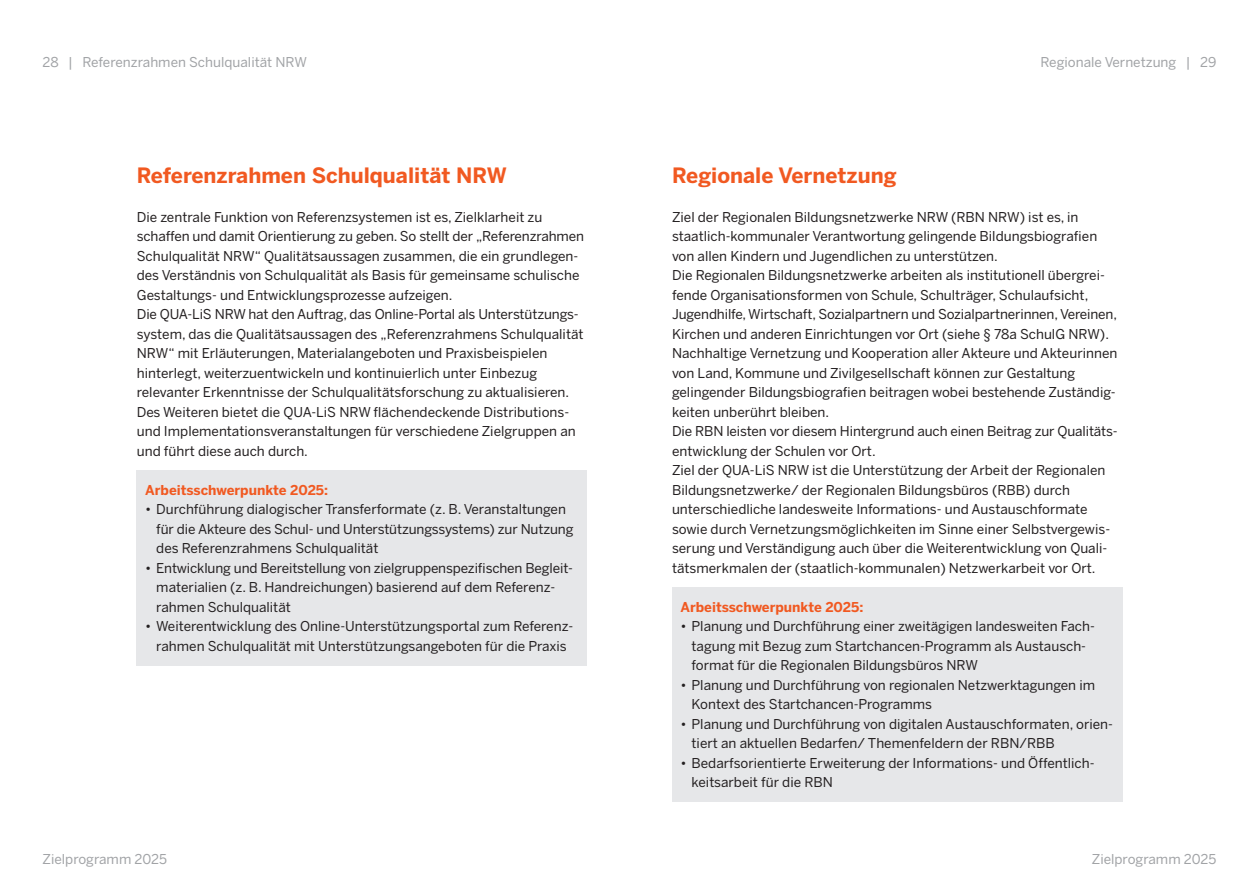
<style>
.page{position:relative;width:1259px;height:893px;background:#fff}
.page>*{position:absolute;margin:0;border:0;box-sizing:border-box;transform-origin:0 0}
._1_Headline_orange{font:700 21px "Benton Sans";color:#f15921}
._3_Copy_ohne_Einzug{font:700 21px "Benton Sans";color:#f15921}
._3_Copy_ohne_Einzug-2{font:13.5px/19.5px "Benton Sans";color:#231f20}
._4_Copy_Einzug{font:13.5px/19.5px "Benton Sans";color:#231f20}
.Pagina{font:13.5px "Benton Sans";color:#a1a3a6}
._4_Copy_fett_orange{font:700 13.5px "Benton Sans";color:#f15921}
</style>
<div class="page">
<div style="left:672px;top:588px;width:450px;height:214px;background:#e6e7e9"></div>
<div style="left:137px;top:470px;width:450px;height:196px;background:#e6e7e9"></div>
<p class="Pagina" style="left:43px;top:54px;width:266px">28 | Referenzrahmen Schulqualität NRW</p>
<p class="Pagina" style="left:1040px;top:54px;width:177px">Regionale Vernetzung | 29</p>
<p class="_1_Headline_orange" style="left:137px;top:163px;width:371px">Referenzrahmen Schulqualität NRW</p>
<p class="_3_Copy_ohne_Einzug-2" style="left:137px;top:207px;width:449px">Die zentrale Funktion von Referenzsystemen ist es, Zielklarheit zu schaffen und damit Orientierung zu geben. So stellt der „Referenzrahmen Schulqualität NRW“ Qualitätsaussagen zusammen, die ein grundlegen&shy;des Verständnis von Schulqualität als Basis für gemeinsame schulische Gestaltungs- und Entwicklungsprozesse aufzeigen.</p>
<p class="_3_Copy_ohne_Einzug-2" style="left:137px;top:305px;width:448px">Die QUA-LiS NRW hat den Auftrag, das Online-Portal als Unterstützungs&shy;system, das die Qualitätsaussagen des „Referenzrahmens Schulqualität NRW“ mit Erläuterungen, Materialangeboten und Praxisbeispielen hinterlegt, weiterzuentwickeln und kontinuierlich unter Einbezug relevanter Erkenntnisse der Schulqualitätsforschung zu aktualisieren.<br>Des Weiteren bietet die QUA-LiS NRW flächendeckende Distributions&shy;und Implementationsveranstaltungen für verschiedene Zielgruppen an und führt diese auch durch.</p>
<p class="_4_Copy_fett_orange" style="left:145px;top:482px;width:184px">Arbeitsschwerpunkte 2025:</p>
<p class="_4_Copy_Einzug" style="left:156px;top:500px;width:419px;text-indent:-11px">• Durchführung dialogischer Transferformate (z. B. Veranstaltungen für die Akteure des Schul- und Unterstützungssystems) zur Nutzung des Referenzrahmens Schulqualität</p>
<p class="_4_Copy_Einzug" style="left:156px;top:558px;width:418px;text-indent:-11px">• Entwicklung und Bereitstellung von zielgruppenspezifischen Begleit&shy;materialien (z. B. Handreichungen) basierend auf dem Referenz&shy;rahmen Schulqualität</p>
<p class="_4_Copy_Einzug" style="left:145px;top:617px;width:429px;text-align:center">• Weiterentwicklung des Online-Unterstützungsportal zum Referenz&shy;rahmen Schulqualität mit Unterstützungsangeboten für die Praxis</p>
<p class="_3_Copy_ohne_Einzug" style="left:672px;top:163px;width:226px">Regionale Vernetzung</p>
<p class="_3_Copy_ohne_Einzug-2" style="left:672px;top:207px;width:427px">Ziel der Regionalen Bildungsnetzwerke NRW (RBN NRW) ist es, in staatlich-kommunaler Verantwortung gelingende Bildungsbiografien von allen Kindern und Jugendlichen zu unterstützen.</p>
<p class="_3_Copy_ohne_Einzug-2" style="left:672px;top:266px;width:447px">Die Regionalen Bildungsnetzwerke arbeiten als institutionell übergrei&shy;fende Organisationsformen von Schule, Schulträger, Schulaufsicht, Jugendhilfe, Wirtschaft, Sozialpartnern und Sozialpartnerinnen, Vereinen, Kirchen und anderen Einrichtungen vor Ort (siehe § 78a SchulG NRW).<br>Nachhaltige Vernetzung und Kooperation aller Akteure und Akteurinnen von Land, Kommune und Zivilgesellschaft können zur Gestaltung gelingender Bildungsbiografien beitragen wobei bestehende Zuständig&shy;keiten unberührt bleiben.</p>
<p class="_3_Copy_ohne_Einzug-2" style="left:672px;top:422px;width:445px">Die RBN leisten vor diesem Hintergrund auch einen Beitrag zur Qualitäts&shy;entwicklung der Schulen vor Ort.</p>
<p class="_3_Copy_ohne_Einzug-2" style="left:672px;top:461px;width:440px">Ziel der QUA-LiS NRW ist die Unterstützung der Arbeit der Regionalen Bildungsnetzwerke/ der Regionalen Bildungsbüros (RBB) durch unterschiedliche landesweite Informations- und Austauschformate sowie durch Vernetzungsmöglichkeiten im Sinne einer Selbstvergewis&shy;serung und Verständigung auch über die Weiterentwicklung von Quali&shy;tätsmerkmalen der (staatlich-kommunalen) Netzwerkarbeit vor Ort.</p>
<p class="_4_Copy_fett_orange" style="left:680px;top:599px;width:184px">Arbeitsschwerpunkte 2025:</p>
<p class="_4_Copy_Einzug" style="left:691px;top:617px;width:403px;text-indent:-11px">• Planung und Durchführung einer zweitägigen landesweiten Fach&shy;tagung mit Bezug zum Startchancen-Programm als Austausch&shy;format für die Regionalen Bildungsbüros NRW</p>
<p class="_4_Copy_Einzug" style="left:691px;top:675px;width:405px;text-indent:-11px">• Planung und Durchführung von regionalen Netzwerktagungen im<br>Kontext des Startchancen-Programms</p>
<p class="_4_Copy_Einzug" style="left:691px;top:714px;width:423px;text-indent:-11px">• Planung und Durchführung von digitalen Austauschformaten, orien&shy;tiert an aktuellen Bedarfen/ Themenfeldern der RBN/RBB</p>
<p class="_4_Copy_Einzug" style="left:691px;top:753px;width:404px;text-indent:-11px">• Bedarfsorientierte Erweiterung der Informations- und Öffentlich&shy;keitsarbeit für die RBN</p>
<p class="Pagina" style="left:43px;top:851px;width:126px">Zielprogramm 2025</p>
<p class="Pagina" style="left:1091px;top:851px;width:126px">Zielprogramm 2025</p>
</div>
